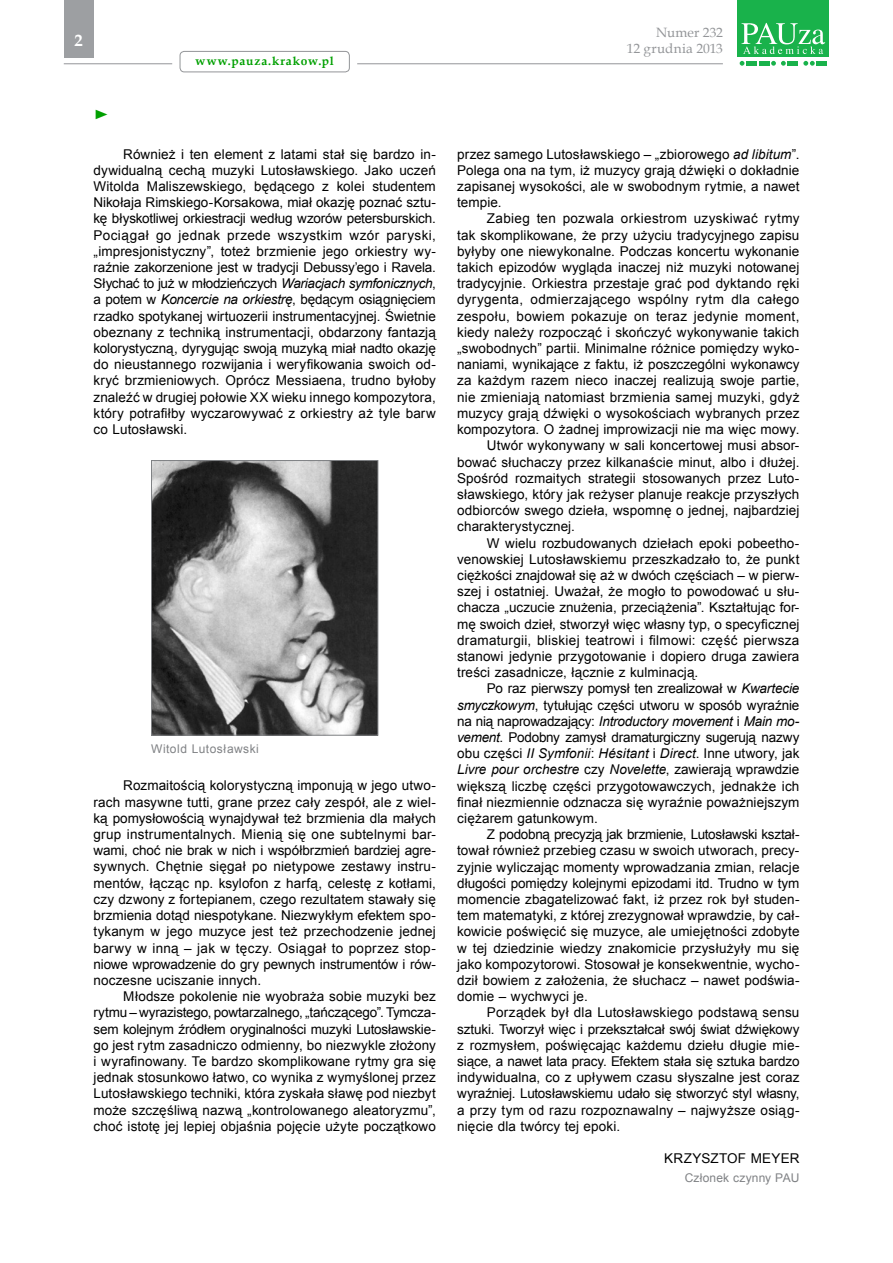
<style>
.page{position:relative;width:893px;height:1263px;background:#fff}
.page>*{position:absolute;margin:0;border:0;box-sizing:border-box;transform-origin:0 0}
.t1{font:700 16.5px "Book Antiqua";color:#fff}
.t2{font:13.5px/16.2px "Arial";letter-spacing:.005em;color:#000;text-align:justify}
.t3{font:13.5px "Arial";letter-spacing:-.015em;color:#000}
.t4{font:13.5px "Arial";letter-spacing:.025em;color:#000}
.t5{font:italic 13.5px "Arial";letter-spacing:-.01em;color:#000}
.t6{font:13.5px "Arial";letter-spacing:-.02em;color:#000}
.t7{font:13.5px/16.2px "Book Antiqua";letter-spacing:.005em;color:#939598;text-align:right}
.t8{font:13.5px "Times New Roman";color:#00a000;scale:1.22 1}
.t9{font:700 12px "Book Antiqua";letter-spacing:.07em;color:#00a000}
.t10{font:12px "Arial";letter-spacing:.035em;color:#808285}
.t11{font:12px "Arial";letter-spacing:.01em;color:#808285}
.s1{font-style:italic}
.s2{font-style:normal}
</style>
<div class="page">
<hr style="left:357px;top:63px;width:366px;height:1px;background:#939598">
<div style="left:64px;top:0;width:30px;height:57px;background:#9d9fa2"></div>
<div style="left:180px;top:51px;width:170px;height:21px;border:1px solid #939598;border-radius:4px"></div>
<svg style="left:740px;top:61px;width:4px;height:5px"></svg>
<svg style="left:771px;top:61px;width:15px;height:5px"></svg>
<svg style="left:803px;top:61px;width:12px;height:5px"></svg>
<div style="left:746px;top:61px;width:11px;height:5px;background:#19b24b"></div>
<div style="left:759px;top:61px;width:11px;height:5px;background:#19b24b"></div>
<div style="left:787px;top:61px;width:11px;height:5px;background:#19b24b"></div>
<div style="left:816px;top:61px;width:11px;height:5px;background:#19b24b"></div>
<div style="left:737px;top:0;width:92px;height:56px;background:#19b24b"></div>
<svg style="left:741px;top:23px;width:84px;height:31px"></svg>
<hr style="left:64px;top:63px;width:108px;height:1px;background:#939598">
<img style="left:153px;top:462px;width:223px;height:271px">
<div style="left:151px;top:460px;width:227px;height:275px;border:1px solid #808285"></div>
<p class="t1" style="left:75px;top:30px;width:10px">2</p>
<p class="t9" style="left:196px;top:53px;width:140px">www.pauza.krakow.pl</p>
<p class="t7" style="left:627px;top:24px;width:98px">Numer 232<br>12 grudnia 2013</p>
<p class="t8" style="left:94px;top:105px;width:15px">►</p>
<p class="t2" style="left:94px;top:146px;width:344px;text-indent:30px">Również i ten element z latami stał się bardzo in&shy;dywidualną cechą muzyki Lutosławskiego. Jako uczeń Witolda Maliszewskiego, będącego z kolei studentem Nikołaja Rimskiego-Korsakowa, miał okazję poznać sztu&shy;kę błyskotliwej orkiestracji według wzorów petersburskich.<br>Pociągał go jednak przede wszystkim wzór paryski, „impresjonistyczny”, toteż brzmienie jego orkiestry wy&shy;raźnie zakorzenione jest w tradycji Debussy’ego i Ravela.<br>Słychać to już w młodzieńczych <span class="s1">Wariacjach symfonicznych</span>, a potem w <span class="s1">Koncercie na orkiestrę</span>, będącym osiągnięciem rzadko spotykanej wirtuozerii instrumentacyjnej. Świetnie obeznany z techniką instrumentacji, obdarzony fantazją kolorystyczną, dyrygując swoją muzyką miał nadto okazję do nieustannego rozwijania i weryfikowania swoich od&shy;kryć brzmieniowych. Oprócz Messiaena, trudno byłoby znaleźć w drugiej połowie XX wieku innego kompozytora, który potrafiłby wyczarowywać z orkiestry aż tyle barw co Lutosławski.</p>
<p class="t2" style="left:457px;top:146px;width:344px">przez samego Lutosławskiego – „zbiorowego <span class="s1">ad libitum</span>”.<br>Polega ona na tym, iż muzycy grają dźwięki o dokładnie zapisanej wysokości, ale w swobodnym rytmie, a nawet tempie.</p>
<p class="t4" style="left:487px;top:210px;width:314px">Zabieg ten pozwala orkiestrom uzyskiwać rytmy</p>
<p class="t2" style="left:457px;top:227px;width:344px">tak skomplikowane, że przy użyciu tradycyjnego zapisu</p>
<p class="t2" style="left:457px;top:243px;width:344px">byłyby one niewykonalne. Podczas koncertu wykonanie</p>
<p class="t2" style="left:457px;top:259px;width:344px">takich epizodów wygląda inaczej niż muzyki notowanej</p>
<p class="t2" style="left:457px;top:276px;width:344px">tradycyjnie. Orkiestra przestaje grać pod dyktando ręki</p>
<p class="t4" style="left:457px;top:291px;width:344px">dyrygenta, odmierzającego wspólny rytm dla całego</p>
<p class="t4" style="left:457px;top:307px;width:344px">zespołu, bowiem pokazuje on teraz jedynie moment,</p>
<p class="t2" style="left:457px;top:324px;width:344px">kiedy należy rozpocząć i skończyć wykonywanie takich</p>
<p class="t2" style="left:457px;top:340px;width:344px">„swobodnych” partii. Minimalne różnice pomiędzy wyko-</p>
<p class="t2" style="left:457px;top:357px;width:344px">naniami, wynikające z faktu, iż poszczególni wykonawcy</p>
<p class="t2" style="left:457px;top:373px;width:344px">za każdym razem nieco inaczej realizują swoje partie,</p>
<p class="t2" style="left:457px;top:389px;width:344px">nie zmieniają natomiast brzmienia samej muzyki, gdyż</p>
<p class="t2" style="left:457px;top:405px;width:344px">muzycy grają dźwięki o wysokościach wybranych przez</p>
<p class="t2" style="left:457px;top:421px;width:344px">kompozytora. O żadnej improwizacji nie ma więc mowy.</p>
<p class="t2" style="left:487px;top:438px;width:314px">Utwór wykonywany w sali koncertowej musi absor-</p>
<p class="t2" style="left:457px;top:454px;width:344px">bować słuchaczy przez kilkanaście minut, albo i dłużej.</p>
<p class="t2" style="left:457px;top:470px;width:344px">Spośród rozmaitych strategii stosowanych przez Luto-</p>
<p class="t2" style="left:457px;top:486px;width:344px">sławskiego, który jak reżyser planuje reakcje przyszłych</p>
<p class="t2" style="left:457px;top:502px;width:344px">odbiorców swego dzieła, wspomnę o jednej, najbardziej</p>
<p class="t2" style="left:457px;top:519px;width:119px">charakterystycznej.</p>
<p class="t2" style="left:487px;top:535px;width:314px">W wielu rozbudowanych dziełach epoki pobeetho-</p>
<p class="t2" style="left:457px;top:551px;width:344px">venowskiej Lutosławskiemu przeszkadzało to, że punkt</p>
<p class="t2" style="left:457px;top:567px;width:344px">ciężkości znajdował się aż w dwóch częściach – w pierw-</p>
<p class="t2" style="left:457px;top:583px;width:344px">szej i ostatniej. Uważał, że mogło to powodować u słu-</p>
<p class="t2" style="left:457px;top:600px;width:344px">chacza „uczucie znużenia, przeciążenia”. Kształtując for-</p>
<p class="t2" style="left:457px;top:616px;width:344px">mę swoich dzieł, stworzył więc własny typ, o specyficznej</p>
<p class="t2" style="left:457px;top:632px;width:344px">dramaturgii, bliskiej teatrowi i filmowi: część pierwsza</p>
<p class="t2" style="left:457px;top:648px;width:344px">stanowi jedynie przygotowanie i dopiero druga zawiera</p>
<p class="t2" style="left:457px;top:664px;width:243px">treści zasadnicze, łącznie z kulminacją.</p>
<p class="t3" style="left:487px;top:680px;width:314px">Po raz pierwszy pomysł ten zrealizował w <span class="s1">Kwartecie</span></p>
<p class="t2" style="left:457px;top:697px;width:344px"><span class="s1">smyczkowym</span>, tytułując części utworu w sposób wyraźnie</p>
<p class="t5" style="left:457px;top:712px;width:344px"><span class="s2">na nią naprowadzający:</span> Introductory movement <span class="s2">i</span> Main mo-</p>
<p class="t6" style="left:457px;top:728px;width:344px"><span class="s1">vement</span>. Podobny zamysł dramaturgiczny sugerują nazwy</p>
<p class="t2" style="left:457px;top:745px;width:344px">obu części <span class="s1">II Symfonii</span>: <span class="s1">Hésitant</span> i <span class="s1">Direct</span>. Inne utwory, jak</p>
<p class="t5" style="left:457px;top:761px;width:344px">Livre pour orchestre <span class="s2">czy</span> Novelette<span class="s2">, zawierają wprawdzie</span></p>
<p class="t2" style="left:457px;top:778px;width:344px">większą liczbę części przygotowawczych, jednakże ich</p>
<p class="t2" style="left:457px;top:794px;width:344px">finał niezmiennie odznacza się wyraźnie poważniejszym</p>
<p class="t2" style="left:457px;top:810px;width:142px">ciężarem gatunkowym.</p>
<p class="t6" style="left:487px;top:825px;width:314px">Z podobną precyzją jak brzmienie, Lutosławski kształ-</p>
<p class="t2" style="left:457px;top:843px;width:344px">tował również przebieg czasu w swoich utworach, precy-</p>
<p class="t2" style="left:457px;top:859px;width:344px">zyjnie wyliczając momenty wprowadzania zmian, relacje</p>
<p class="t3" style="left:457px;top:874px;width:344px">długości pomiędzy kolejnymi epizodami itd. Trudno w tym</p>
<p class="t2" style="left:457px;top:891px;width:344px">momencie zbagatelizować fakt, iż przez rok był studen-</p>
<p class="t2" style="left:457px;top:907px;width:344px">tem matematyki, z której zrezygnował wprawdzie, by cał-</p>
<p class="t2" style="left:457px;top:924px;width:344px">kowicie poświęcić się muzyce, ale umiejętności zdobyte</p>
<p class="t2" style="left:457px;top:940px;width:344px">w tej dziedzinie wiedzy znakomicie przysłużyły mu się</p>
<p class="t2" style="left:457px;top:956px;width:344px">jako kompozytorowi. Stosował je konsekwentnie, wycho-</p>
<p class="t2" style="left:457px;top:972px;width:344px">dził bowiem z założenia, że słuchacz – nawet podświa-</p>
<p class="t2" style="left:457px;top:988px;width:132px">domie – wychwyci je.</p>
<p class="t2" style="left:487px;top:1005px;width:314px">Porządek był dla Lutosławskiego podstawą sensu</p>
<p class="t2" style="left:457px;top:1021px;width:344px">sztuki. Tworzył więc i przekształcał swój świat dźwiękowy</p>
<p class="t2" style="left:457px;top:1037px;width:344px">z rozmysłem, poświęcając każdemu dziełu długie mie-</p>
<p class="t3" style="left:457px;top:1052px;width:344px">siące, a nawet lata pracy. Efektem stała się sztuka bardzo</p>
<p class="t2" style="left:457px;top:1069px;width:344px">indywidualna, co z upływem czasu słyszalne jest coraz</p>
<p class="t3" style="left:457px;top:1085px;width:344px">wyraźniej. Lutosławskiemu udało się stworzyć styl własny,</p>
<p class="t2" style="left:457px;top:1102px;width:344px">a przy tym od razu rozpoznawalny – najwyższe osiąg-</p>
<p class="t2" style="left:457px;top:1118px;width:164px">nięcie dla twórcy tej epoki.</p>
<p class="t2" style="left:664px;top:1150px;width:47px">Krzyszto</p>
<p class="t2" style="left:738px;top:1150px;width:53px">f Meyer</p>
<p class="t11" style="left:685px;top:1170px;width:116px">Członek czynny PAU</p>
<p class="t10" style="left:151px;top:741px;width:109px">Witold Lutosławski</p>
<p class="t2" style="left:94px;top:778px;width:344px;text-indent:30px">Rozmaitością kolorystyczną imponują w jego utwo&shy;rach masywne tutti, grane przez cały zespół, ale z wiel&shy;ką pomysłowością wynajdywał też brzmienia dla małych grup instrumentalnych. Mienią się one subtelnymi bar&shy;wami, choć nie brak w nich i współbrzmień bardziej agre&shy;sywnych. Chętnie sięgał po nietypowe zestawy instru&shy;mentów, łącząc np. ksylofon z harfą, celestę z kotłami, czy dzwony z fortepianem, czego rezultatem stawały się brzmienia dotąd niespotykane. Niezwykłym efektem spo&shy;tykanym w jego muzyce jest też przechodzenie jednej barwy w inną – jak w tęczy. Osiągał to poprzez stop&shy;niowe wprowadzenie do gry pewnych instrumentów i rów&shy;noczesne uciszanie innych.</p>
<p class="t2" style="left:94px;top:988px;width:344px;text-indent:30px">Młodsze pokolenie nie wyobraża sobie muzyki bez rytmu – wyrazistego, powtarzalnego, „tańczącego”. Tymcza&shy;sem kolejnym źródłem oryginalności muzyki Lutosławskie&shy;go jest rytm zasadniczo odmienny, bo niezwykle złożony i wyrafinowany. Te bardzo skomplikowane rytmy gra się jednak stosunkowo łatwo, co wynika z wymyślonej przez Lutosławskiego techniki, która zyskała sławę pod niezbyt może szczęśliwą nazwą „kontrolowanego aleatoryzmu”, choć istotę jej lepiej objaśnia pojęcie użyte początkowo</p>
</div>
